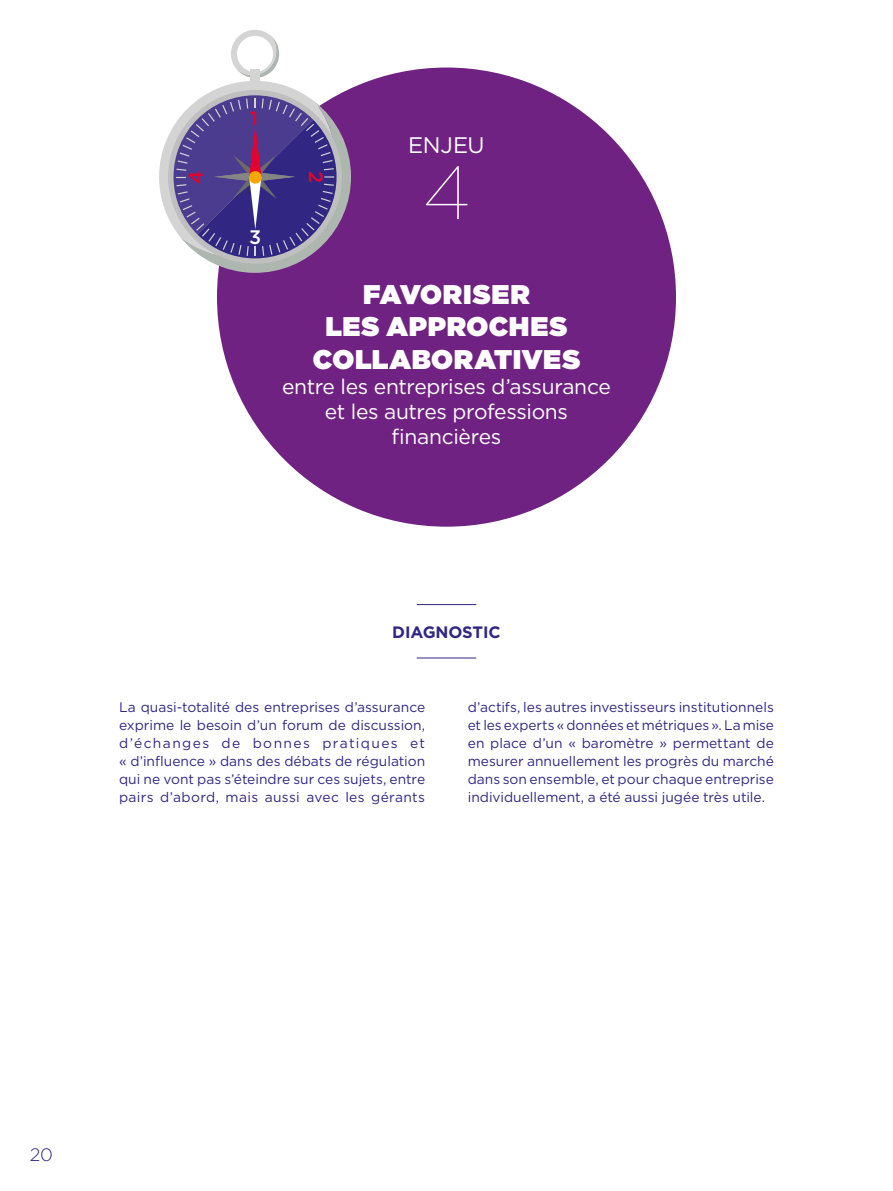
<style>
.page{position:relative;width:893px;height:1191px;background:#fff}
.page>*{position:absolute;margin:0;border:0;box-sizing:border-box;transform-origin:0 0}
.t1{font:100 75px "Gotham";color:#fff}
.t2{font:900 27px/32.4px "Gotham";letter-spacing:.025em;color:#fff;text-align:center}
.t3{font:22.5px "Gotham";letter-spacing:-.015em;color:#fff}
.t4{font:21px/25.2px "Gotham";letter-spacing:-.015em;color:#fff;text-align:center}
.t5{font:500 19.5px "Gotham";color:#e4032e}
.t6{font:500 19.5px "Gotham";color:#fff}
.t7{font:300 18px "Gotham";color:#312783}
.t8{font:700 16.5px "Gotham";letter-spacing:-.005em;color:#312783}
.t9{font:13.8px/18px "Gotham";color:#312783;text-align:justify}
</style>
<div class="page">
<div style="left:217px;top:68px;width:459px;height:459px;background:#702283;border-radius:50%"></div>
<svg style="left:159px;top:30px;width:192px;height:243px"></svg>
<hr style="left:417px;top:604px;width:59px;height:1px;background:#312783">
<hr style="left:417px;top:657px;width:59px;height:1px;background:#312783">
<h3 class="t5" style="left:183px;top:183px;width:15px;rotate:-90deg">4</h3>
<h3 class="t5" style="left:250px;top:105px;width:9px">1</h3>
<h3 class="t6" style="left:249px;top:224px;width:14px">3</h3>
<h3 class="t5" style="left:329px;top:171px;width:13px;rotate:90deg">2</h3>
<h3 class="t3" style="left:408px;top:131px;width:78px">ENJEU</h3>
<h1 class="t1" style="left:423px;top:146px;width:48px">4</h1>
<h2 class="t2" style="left:313px;top:278px;width:269px">FAVORISER<br>LES APPROCHES<br>COLLABORATIVES</h2>
<h3 class="t4" style="left:282px;top:373px;width:330px">entre les entreprises d’assurance et les autres professions financières</h3>
<p class="t8" style="left:392px;top:621px;width:110px">DIAGNOSTIC</p>
<p class="t9" style="left:119px;top:698px;width:308px">La quasi-totalité des entreprises d’assurance exprime le besoin d’un forum de discussion, d’échanges de bonnes pratiques et « d’influence » dans des débats de régulation qui ne vont pas s’éteindre sur ces sujets, entre pairs d’abord, mais aussi avec les gérants</p>
<p class="t9" style="left:468px;top:698px;width:308px">d’actifs, les autres investisseurs institutionnels et les experts « données et métriques ». La mise en place d’un « baromètre » permettant de mesurer annuellement les progrès du marché dans son ensemble, et pour chaque entreprise individuellement, a été aussi jugée très utile.</p>
<h3 class="t7" style="left:30px;top:1143px;width:25px">20</h3>
</div>
